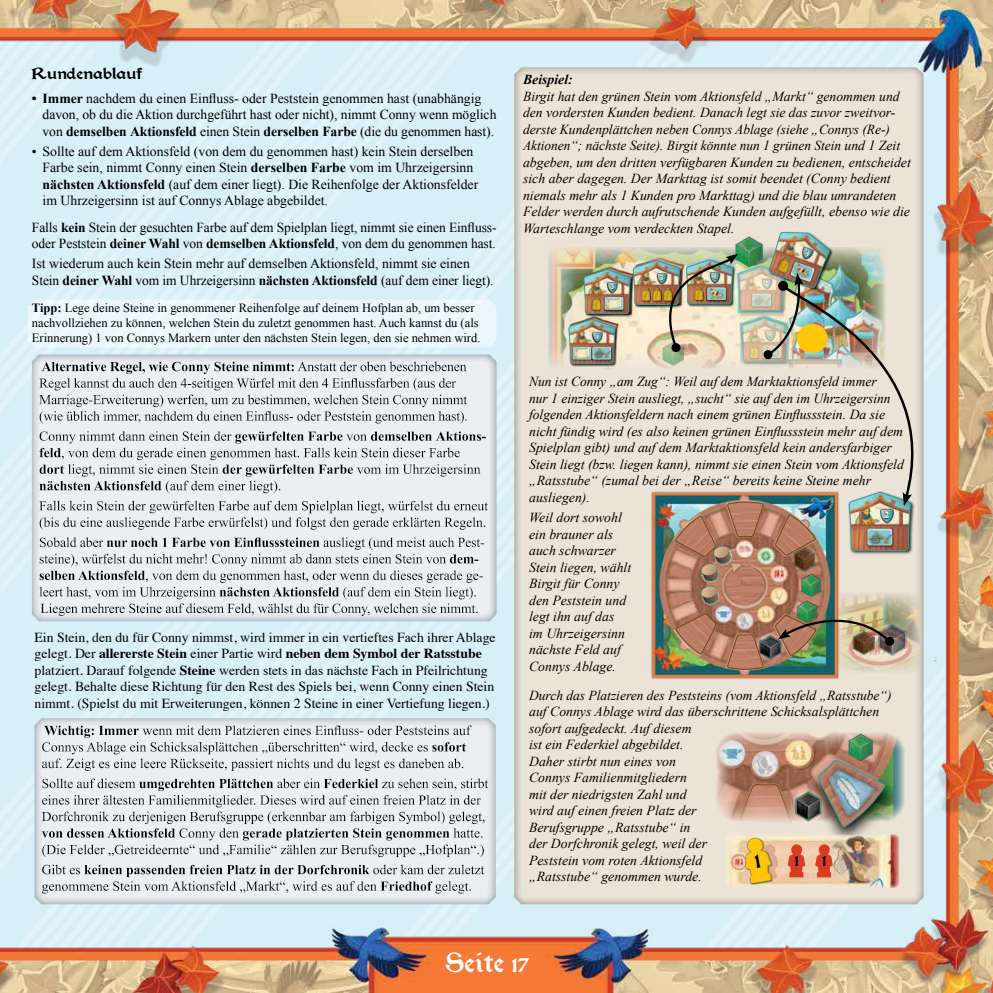
<style>
.page{position:relative;width:993px;height:993px;background:#fff}
.page>*{position:absolute;margin:0;border:0;box-sizing:border-box;transform-origin:0 0}
.t1{font:900 30px "Morris Roman";color:#fff;scale:1.1 1}
.t2{font:900 17.5px "Morris Roman";color:#000;scale:1.2 1}
.t3{font:italic 13.75px/16.5px "Times New Roman";color:#000}
.t4{font:13.75px/16.5px "Times New Roman";color:#000}
.t5{font:13.75px/16.5px "Times";color:#000}
.t6{font:italic 700 13.75px "Times New Roman";color:#000}
.t7{font:12.5px/15.1px "Times New Roman";color:#000}
.t8{font:900 10.88px "Morris Roman";color:#fff}
.t9{font:900 8.25px "Morris Roman";color:#fff}
.s1{font-weight:700}
.s2{font-size:22.5px}
</style>
<div class="page">
<img style="left:0;top:0;width:992px;height:992px">
<img style="left:568px;top:232px;width:375px;height:437px">
<svg style="left:745px;top:837px;width:26px;height:46px"></svg>
<p class="t2" style="left:32px;top:64px;width:94px">Rundenablauf</p>
<p class="t4" style="left:43px;top:89px;width:455px;text-indent:-11px"><span class="s1">• Immer</span> nachdem du einen Einfluss- oder Peststein genommen hast (unabhängig davon, ob du die Aktion durchgeführt hast oder nicht), nimmt Conny wenn möglich von <span class="s1">demselben Aktionsfeld</span> einen Stein <span class="s1">derselben Farbe</span> (die du genommen hast).</p>
<p class="t4" style="left:43px;top:144px;width:437px;text-indent:-11px">• Sollte auf dem Aktionsfeld (von dem du genommen hast) kein Stein derselben Farbe sein, nimmt Conny einen Stein <span class="s1">derselben Farbe</span> vom im Uhrzeigersinn <span class="s1">nächsten Aktionsfeld</span> (auf dem einer liegt). Die Reihenfolge der Aktionsfelder im Uhrzeigersinn ist auf Connys Ablage abgebildet.</p>
<p class="t4" style="left:32px;top:220px;width:466px">Falls <span class="s1">kein</span> Stein der gesuchten Farbe auf dem Spielplan liegt, nimmt sie einen Einfluss&shy;oder Peststein <span class="s1">deiner Wahl</span> von <span class="s1">demselben Aktionsfeld</span>, von dem du genommen hast.</p>
<p class="t4" style="left:32px;top:257px;width:463px">Ist wiederum auch kein Stein mehr auf demselben Aktionsfeld, nimmt sie einen<br>Stein <span class="s1">deiner Wahl</span> vom im Uhrzeigersinn <span class="s1">nächsten Aktionsfeld</span> (auf dem einer liegt).</p>
<p class="t7" style="left:32px;top:301px;width:450px"><span class="s1">Tipp:</span> Lege deine Steine in genommener Reihenfolge auf deinem Hofplan ab, um besser nachvollziehen zu können, welchen Stein du zuletzt genommen hast. Auch kannst du (als<br>Erinnerung) 1 von Connys Markern unter den nächsten Stein legen, den sie nehmen wird.</p>
<p class="t5" style="left:34px;top:630px;width:462px">Ein Stein, den du für Conny nimmst, wird immer in ein vertieftes Fach ihrer Ablage gelegt. Der <span class="s1">allererste Stein</span> einer Partie wird <span class="s1">neben dem Symbol der Ratsstube </span>platziert. Darauf folgende <span class="s1">Steine</span> werden stets in das nächste Fach in Pfeilrichtung gelegt. Behalte diese Richtung für den Rest des Spiels bei, wenn Conny einen Stein nimmt. (Spielst du mit Erweiterungen, können 2 Steine in einer Vertiefung liegen.)</p>
<p class="t6" style="left:523px;top:75px;width:51px">Beispiel:</p>
<p class="t3" style="left:523px;top:89px;width:389px">Birgit hat den grünen Stein vom Aktionsfeld „Markt“ genommen und den vordersten Kunden bedient. Danach legt sie das zuvor zweitvor&shy;derste Kundenplättchen neben Connys Ablage (siehe „Connys (Re-)<br>Aktionen“; nächste Seite). Birgit könnte nun 1 grünen Stein und 1 Zeit abgeben, um den dritten verfügbaren Kunden zu bedienen, entscheidet sich aber dagegen. Der Markttag ist somit beendet (Conny bedient niemals mehr als 1 Kunden pro Markttag) und die blau umrandeten Felder werden durch aufrutschende Kunden aufgefüllt, ebenso wie die Warteschlange vom verdeckten Stapel.</p>
<p class="t9" style="left:610px;top:281px;width:6px">3</p>
<p class="t9" style="left:595px;top:331px;width:6px">4</p>
<p class="t9" style="left:659px;top:272px;width:6px">3</p>
<p class="t9" style="left:712px;top:271px;width:6px">4</p>
<p class="t9" style="left:764px;top:278px;width:6px">2</p>
<p class="t9" style="left:767px;top:329px;width:6px">4</p>
<p class="t3" style="left:529px;top:374px;width:376px">Nun ist Conny „am Zug“: Weil auf dem Marktaktionsfeld immer<br>nur 1 einziger Stein ausliegt, „sucht“ sie auf den im Uhrzeigersinn folgenden Aktionsfeldern nach einem grünen Einflussstein. Da sie nicht fündig wird (es also keinen grünen Einflussstein mehr auf dem Spielplan gibt) und auf dem Marktaktionsfeld kein andersfarbiger Stein liegt (bzw. liegen kann), nimmt sie einen Stein vom Aktionsfeld „Ratsstube“ (zumal bei der „Reise“ bereits keine Steine mehr ausliegen).</p>
<p class="t3" style="left:529px;top:510px;width:103px">Weil dort sowohl ein brauner als auch schwarzer<br>Stein liegen, wählt<br>Birgit für Conny den Peststein und legt ihn auf das im Uhrzeigersinn nächste Feld auf<br>Connys Ablage.</p>
<p class="t8" style="left:884px;top:508px;width:7px">2</p>
<p class="t3" style="left:529px;top:688px;width:364px">Durch das Platzieren des Peststeins (vom Aktionsfeld „Ratsstube“) auf Connys Ablage wird das überschrittene Schicksalsplättchen sofort aufgedeckt. Auf diesem<br>ist ein Federkiel abgebildet.<br>Daher stirbt nun eines von<br>Connys Familienmitgliedern<br>mit der niedrigsten Zahl und<br>wird auf einen freien Platz der<br>Berufsgruppe „Ratsstube“ in<br>der Dorfchronik gelegt, weil der<br>Peststein vom roten Aktionsfeld<br>„Ratsstube“ genommen wurde.</p>
<h1 class="t1" style="left:445px;top:946px;width:79px">Seite <span class="s2">17</span></h1>
</div>
